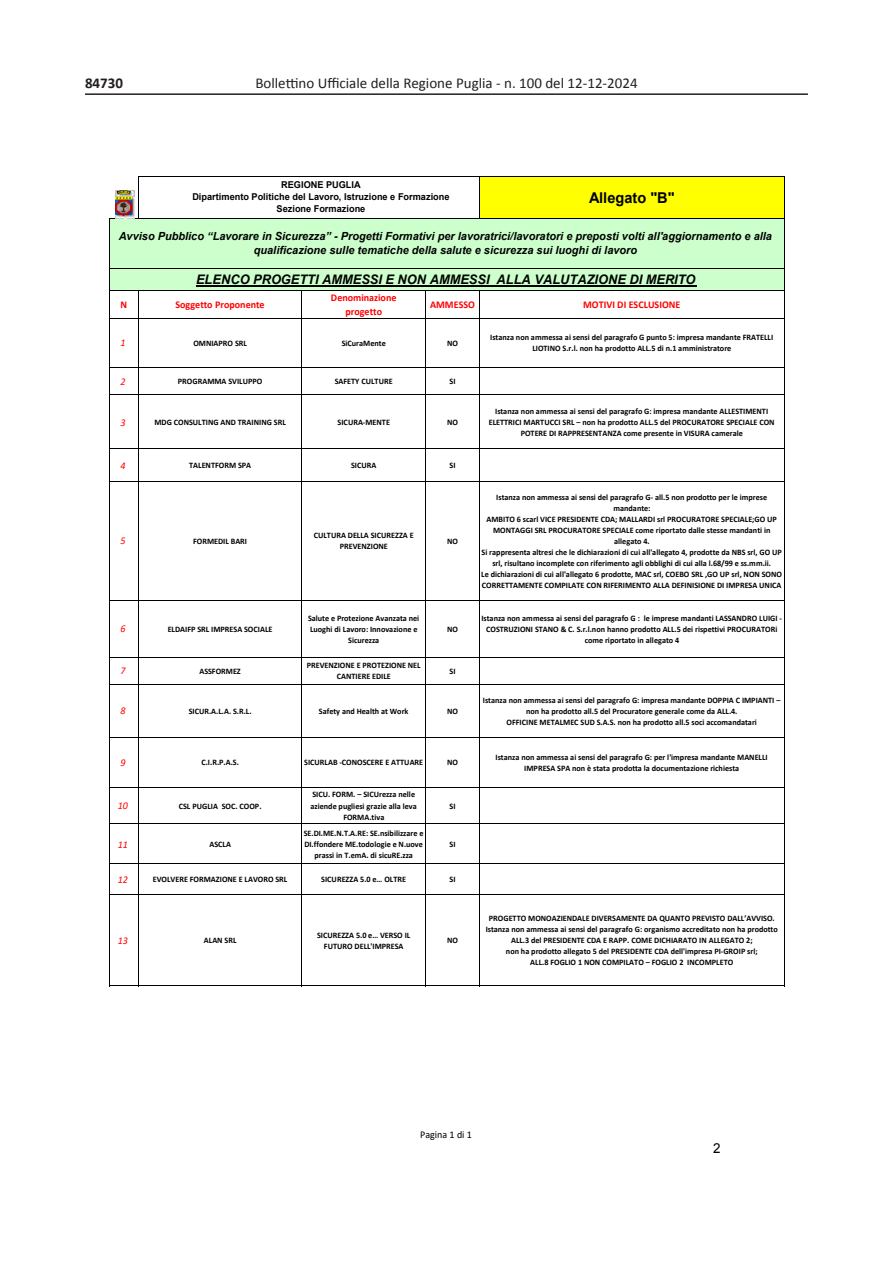
<style>
.page{position:relative;width:893px;height:1263px;background:#fff}
.page>*{position:absolute;margin:0;border:0;box-sizing:border-box;transform-origin:0 0}
.t1{font:15px "Calibri";color:#231f20}
.t2{font:700 15px "Arial";color:#000}
.t3{font:700 15px "Calibri";color:#231f20}
.t4{font:13.65px "Arial";color:#000}
.t5{font:italic 700 13.2px "Arial";color:#000}
.t6{font:italic 700 11.25px/14.1px "Arial";color:#000;text-align:center}
.t7{font:700 10.35px/13.6px "Calibri";color:#f00;text-align:center}
.t8{font:italic 10.35px "Calibri";color:#f00}
.t9{font:10.35px "Calibri";color:#000}
.t10{font:700 9.45px/12px "Arial";color:#000;text-align:center}
.t11{font:700 8.4px/11.1px "Calibri";color:#000;text-align:center}
</style>
<div class="page">
<hr style="left:85px;top:93px;width:723px;height:2px;background:#231f20">
<div style="left:479px;top:177px;width:305px;height:41px;background:#ff0"></div>
<div style="left:110px;top:218px;width:674px;height:73px;background:#cfc"></div>
<hr style="left:196px;top:285px;width:500px;height:1px;background:#000">
<hr style="left:138px;top:176px;width:1px;height:43px;background:#000">
<hr style="left:479px;top:177px;width:1px;height:42px;background:#000">
<hr style="left:138px;top:291px;width:1px;height:695px;background:#000">
<hr style="left:479px;top:291px;width:1px;height:695px;background:#000">
<hr style="left:784px;top:177px;width:1px;height:809px;background:#000">
<hr style="left:109px;top:218px;width:1px;height:768px;background:#000">
<hr style="left:301px;top:291px;width:1px;height:695px;background:#000">
<hr style="left:425px;top:291px;width:1px;height:695px;background:#000">
<hr style="left:139px;top:176px;width:646px;height:1px;background:#000">
<hr style="left:110px;top:218px;width:675px;height:1px;background:#000">
<hr style="left:110px;top:268px;width:675px;height:1px;background:#000">
<hr style="left:110px;top:290px;width:675px;height:1px;background:#000">
<hr style="left:110px;top:318px;width:675px;height:1px;background:#000">
<hr style="left:110px;top:367px;width:675px;height:1px;background:#000">
<hr style="left:110px;top:394px;width:675px;height:1px;background:#000">
<hr style="left:110px;top:448px;width:675px;height:1px;background:#000">
<hr style="left:110px;top:481px;width:675px;height:1px;background:#000">
<hr style="left:110px;top:600px;width:675px;height:1px;background:#000">
<hr style="left:110px;top:657px;width:675px;height:1px;background:#000">
<hr style="left:110px;top:684px;width:675px;height:1px;background:#000">
<hr style="left:110px;top:737px;width:675px;height:1px;background:#000">
<hr style="left:110px;top:787px;width:675px;height:1px;background:#000">
<hr style="left:110px;top:823px;width:675px;height:1px;background:#000">
<hr style="left:110px;top:863px;width:675px;height:1px;background:#000">
<hr style="left:110px;top:894px;width:675px;height:1px;background:#000">
<hr style="left:110px;top:985px;width:675px;height:1px;background:#000">
<img style="left:115px;top:190px;width:19px;height:28px">
<h1 class="t3" style="left:85px;top:72px;width:40px">84730</h1>
<h1 class="t1" style="left:255px;top:74px;width:384px">Bollettino Ufficiale della Regione Puglia - n. 100 del 12-12-2024</h1>
<p class="t10" style="left:192px;top:179px;width:259px">REGIONE PUGLIA<br>Dipartimento Politiche del Lavoro, Istruzione e Formazione<br>Sezione Formazione</p>
<h3 class="t6" style="left:119px;top:229px;width:655px">Avviso Pubblico “Lavorare in Sicurezza” - Progetti Formativi per lavoratrici/lavoratori e preposti volti all'aggiornamento e alla qualificazione sulle tematiche della salute e sicurezza sui luoghi di lavoro</h3>
<h3 class="t5" style="left:196px;top:270px;width:501px">ELENCO PROGETTI AMMESSI E NON AMMESSI ALLA VALUTAZIONE DI MERITO</h3>
<h1 class="t2" style="left:589px;top:187px;width:87px">Allegato "B"</h1>
<p class="t7" style="left:121px;top:298px;width:8px">N</p>
<p class="t7" style="left:175px;top:298px;width:91px">Soggetto Proponente</p>
<p class="t7" style="left:331px;top:291px;width:67px">Denominazione progetto</p>
<p class="t7" style="left:430px;top:298px;width:46px">AMMESSO</p>
<p class="t7" style="left:583px;top:298px;width:99px">MOTIVI DI ESCLUSIONE</p>
<p class="t8" style="left:120px;top:336px;width:7px">1</p>
<p class="t11" style="left:193px;top:337px;width:55px">OMNIAPRO SRL</p>
<p class="t11" style="left:342px;top:337px;width:46px">SiCuraMente</p>
<p class="t11" style="left:447px;top:337px;width:12px">NO</p>
<p class="t11" style="left:490px;top:332px;width:285px">Istanza non ammessa ai sensi del paragrafo G punto 5: impresa mandante FRATELLI<br>LIOTINO S.r.l. non ha prodotto ALL.5 di n.1 amministratore</p>
<p class="t8" style="left:120px;top:374px;width:7px">2</p>
<p class="t11" style="left:178px;top:376px;width:86px">PROGRAMMA SVILUPPO</p>
<p class="t11" style="left:335px;top:376px;width:60px">SAFETY CULTURE</p>
<p class="t11" style="left:450px;top:376px;width:7px">SI</p>
<p class="t8" style="left:120px;top:415px;width:7px">3</p>
<p class="t11" style="left:154px;top:416px;width:133px">MDG CONSULTING AND TRAINING SRL</p>
<p class="t11" style="left:338px;top:416px;width:54px">SICURA-MENTE</p>
<p class="t11" style="left:447px;top:416px;width:12px">NO</p>
<p class="t11" style="left:489px;top:405px;width:287px">Istanza non ammessa ai sensi del paragrafo G: impresa mandante ALLESTIMENTI<br>ELETTRICI MARTUCCI SRL – non ha prodotto ALL.5 del PROCURATORE SPECIALE CON<br>POTERE DI RAPPRESENTANZA come presente in VISURA camerale</p>
<p class="t8" style="left:120px;top:458px;width:7px">4</p>
<p class="t11" style="left:189px;top:460px;width:64px">TALENTFORM SPA</p>
<p class="t11" style="left:351px;top:460px;width:27px">SICURA</p>
<p class="t11" style="left:450px;top:460px;width:7px">SI</p>
<p class="t8" style="left:120px;top:534px;width:7px">5</p>
<p class="t11" style="left:193px;top:535px;width:56px">FORMEDIL BARI</p>
<p class="t11" style="left:314px;top:530px;width:102px">CULTURA DELLA SICUREZZA E<br>PREVENZIONE</p>
<p class="t11" style="left:447px;top:535px;width:12px">NO</p>
<p class="t11" style="left:481px;top:491px;width:302px">Istanza non ammessa ai sensi del paragrafo G- all.5 non prodotto per le imprese mandante:<br>AMBITO 6 scarl VICE PRESIDENTE CDA; MALLARDI srl PROCURATORE SPECIALE;GO UP MONTAGGI SRL PROCURATORE SPECIALE come riportato dalle stesse mandanti in allegato 4.<br>Si rappresenta altresi che le dichiarazioni di cui all'allegato 4, prodotte da NBS srl, GO UP srl, risultano incomplete con riferimento agli obblighi di cui alla l.68/99 e ss.mm.ii.<br>Le dichiarazioni di cui all'allegato 6 prodotte, MAC srl, COEBO SRL ,GO UP srl, NON SONO CORRETTAMENTE COMPILATE CON RIFERIMENTO ALLA DEFINISIONE DI IMPRESA UNICA</p>
<p class="t8" style="left:120px;top:622px;width:7px">6</p>
<p class="t11" style="left:168px;top:623px;width:106px">ELDAIFP SRL IMPRESA SOCIALE</p>
<p class="t11" style="left:308px;top:612px;width:113px">Salute e Protezione Avanzata nei<br>Luoghi di Lavoro: Innovazione e<br>Sicurezza</p>
<p class="t11" style="left:447px;top:623px;width:12px">NO</p>
<p class="t11" style="left:481px;top:612px;width:302px">Istanza non ammessa ai sensi del paragrafo G : le imprese mandanti LASSANDRO LUIGI -<br>COSTRUZIONI STANO &amp; C. S.r.l.non hanno prodotto ALL.5 dei rispettivi PROCURATORi come riportato in allegato 4</p>
<p class="t8" style="left:120px;top:664px;width:7px">7</p>
<p class="t11" style="left:199px;top:665px;width:43px">ASSFORMEZ</p>
<p class="t11" style="left:307px;top:660px;width:116px">PREVENZIONE E PROTEZIONE NEL<br>CANTIERE EDILE</p>
<p class="t11" style="left:450px;top:665px;width:7px">SI</p>
<p class="t8" style="left:120px;top:704px;width:7px">8</p>
<p class="t11" style="left:189px;top:705px;width:64px">SICUR.A.L.A. S.R.L.</p>
<p class="t11" style="left:319px;top:705px;width:91px">Safety and Health at Work</p>
<p class="t11" style="left:447px;top:705px;width:12px">NO</p>
<p class="t11" style="left:483px;top:694px;width:299px">Istanza non ammessa ai sensi del paragrafo G: impresa mandante DOPPIA C IMPIANTI – non ha prodotto all.5 del Procuratore generale come da ALL.4.<br>OFFICINE METALMEC SUD S.A.S. non ha prodotto all.5 soci accomandatari</p>
<p class="t8" style="left:120px;top:755px;width:7px">9</p>
<p class="t11" style="left:201px;top:757px;width:39px">C.I.R.P.A.S.</p>
<p class="t11" style="left:304px;top:757px;width:121px">SICURLAB -CONOSCERE E ATTUARE</p>
<p class="t11" style="left:447px;top:757px;width:12px">NO</p>
<p class="t11" style="left:496px;top:751px;width:274px">Istanza non ammessa ai sensi del paragrafo G: per l'impresa mandante MANELLI<br>IMPRESA SPA non è stata prodotta la documentazione richiesta</p>
<p class="t8" style="left:118px;top:799px;width:12px">10</p>
<p class="t11" style="left:179px;top:800px;width:84px">CSL PUGLIA SOC. COOP.</p>
<p class="t11" style="left:310px;top:789px;width:108px">SICU. FORM. – SICUrezza nelle aziende pugliesi grazie alla leva<br>FORMA.tiva</p>
<p class="t11" style="left:450px;top:800px;width:7px">SI</p>
<p class="t8" style="left:118px;top:837px;width:12px">11</p>
<p class="t11" style="left:209px;top:838px;width:23px">ASCLA</p>
<p class="t11" style="left:304px;top:827px;width:121px">SE.DI.ME.N.T.A.RE: SE.nsibilizzare e<br>DI.ffondere ME.todologie e N.uove prassi in T.emA. di sicuRE.zza</p>
<p class="t11" style="left:450px;top:838px;width:7px">SI</p>
<p class="t8" style="left:118px;top:872px;width:12px">12</p>
<p class="t11" style="left:153px;top:874px;width:136px">EVOLVERE FORMAZIONE E LAVORO SRL</p>
<p class="t11" style="left:321px;top:874px;width:86px">SICUREZZA 5.0 e… OLTRE</p>
<p class="t11" style="left:450px;top:874px;width:7px">SI</p>
<p class="t8" style="left:118px;top:933px;width:12px">13</p>
<p class="t11" style="left:204px;top:935px;width:34px">ALAN SRL</p>
<p class="t11" style="left:317px;top:929px;width:95px">SICUREZZA 5.0 e… VERSO IL<br>FUTURO DELL'IMPRESA</p>
<p class="t11" style="left:447px;top:935px;width:12px">NO</p>
<p class="t11" style="left:486px;top:912px;width:294px">PROGETTO MONOAZIENDALE DIVERSAMENTE DA QUANTO PREVISTO DALL’AVVISO.<br>Istanza non ammessa ai sensi del paragrafo G: organismo accreditato non ha prodotto ALL.3 del PRESIDENTE CDA E RAPP. COME DICHIARATO IN ALLEGATO 2;<br>non ha prodotto allegato 5 del PRESIDENTE CDA dell'impresa PI-GROIP srl;<br>ALL.8 FOGLIO 1 NON COMPILATO – FOGLIO 2 INCOMPLETO</p>
<p class="t9" style="left:420px;top:1127px;width:53px">Pagina 1 di 1</p>
<h2 class="t4" style="left:713px;top:1138px;width:9px">2</h2>
</div>
